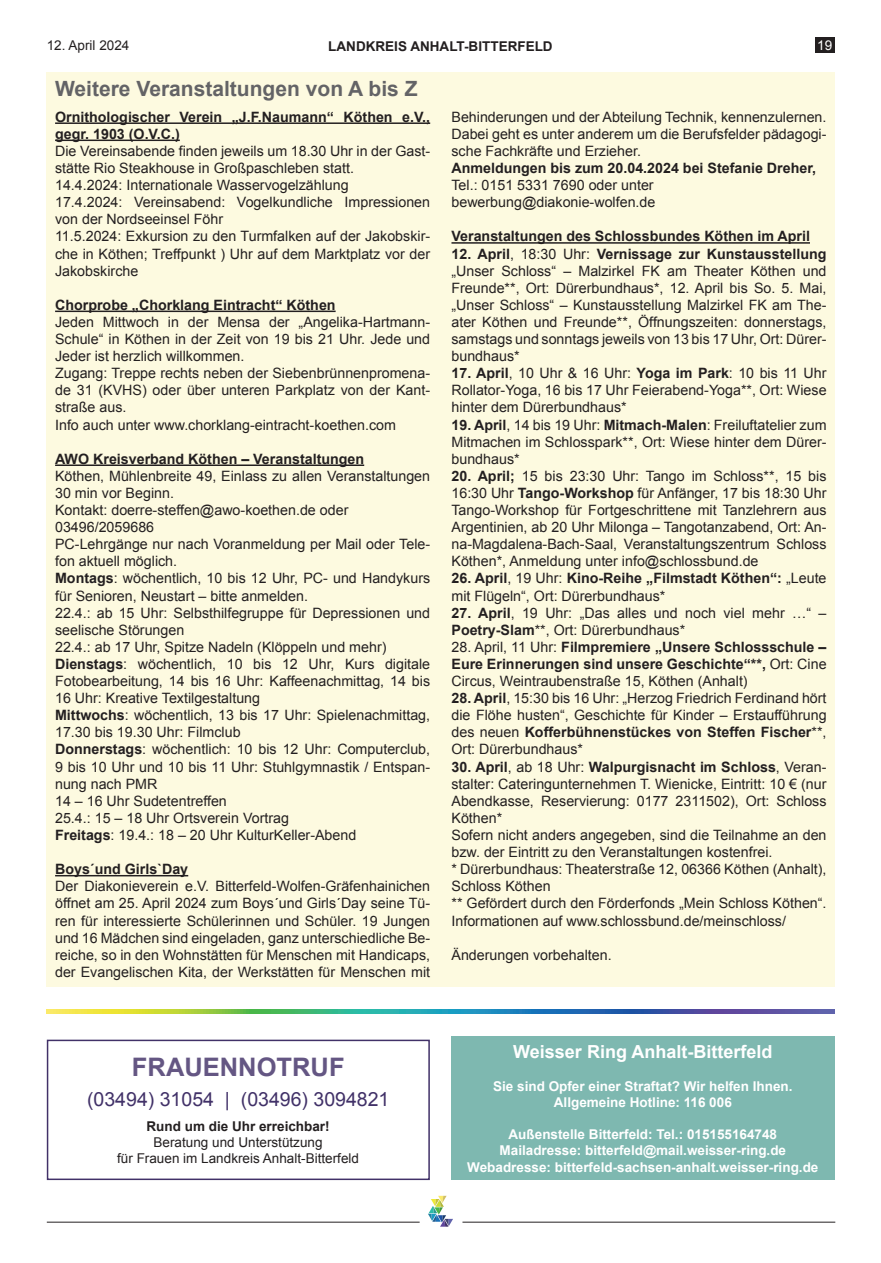
<style>
.page{position:relative;width:881px;height:1263px;background:#fff}
.page>*{position:absolute;margin:0;border:0;box-sizing:border-box;transform-origin:0 0}
.t1{font:700 25.5px "Arial";color:#645683}
.t2{font:700 21px "Arial";color:#636366}
.t3{font:19.5px "Arial";color:#413168}
.t4{font:700 18px "Arial";color:#fff}
.t5{font:14.25px/17.1px "Arial";color:#231f20}
.t6{font:700 14.25px/17.1px "Arial";color:#231f20}
.t7{font:700 13.5px/16.2px "Arial";color:#fff;text-align:center}
.t8{font:13.5px/16.2px "Arial";color:#231f20;text-align:center}
.t9{font:700 13.5px "Arial";color:#231f20}
.t10{font:13.5px "Arial";color:#fff}
.s1{font-weight:700}
.s2{font-weight:400}
</style>
<div class="page">
<div style="left:815px;top:37px;width:19px;height:16px;background:#231f20"></div>
<hr style="left:47px;top:1222px;width:372px;height:1px;background:#231f20">
<hr style="left:462px;top:1222px;width:373px;height:1px;background:#231f20">
<svg style="left:428px;top:1196px;width:25px;height:31px"></svg>
<div style="left:47px;top:72px;width:787px;height:914px;background:#fdfae0"></div>
<hr style="left:55px;top:122px;width:375px;height:2px;background:#231f20">
<hr style="left:55px;top:140px;width:125px;height:1px;background:#231f20">
<hr style="left:55px;top:311px;width:280px;height:1px;background:#231f20">
<hr style="left:55px;top:464px;width:309px;height:2px;background:#231f20">
<hr style="left:55px;top:875px;width:133px;height:1px;background:#231f20">
<hr style="left:451px;top:242px;width:358px;height:2px;background:#231f20">
<div style="left:47px;top:1040px;width:382px;height:140px;border:2px solid #413168"></div>
<div style="left:451px;top:1036px;width:383px;height:144px;background:#7eb8b0"></div>
<svg style="left:47px;top:1010px;width:786px;height:3px;background:#5b9588"></svg>
<p class="t8" style="left:47px;top:38px;width:84px">12. April 2024</p>
<p class="t9" style="left:328px;top:38px;width:226px">LANDKREIS ANHALT-BITTERFELD</p>
<p class="t10" style="left:817px;top:37px;width:17px">19</p>
<h2 class="t2" style="left:55px;top:77px;width:364px">Weitere Veranstaltungen von A bis Z</h2>
<p class="t6" style="left:55px;top:108px;width:376px">Ornithologischer Verein „J.F.Naumann“ Köthen e.V., gegr. 1903 (O.V.C.)</p>
<p class="t5" style="left:55px;top:142px;width:376px">Die Vereinsabende finden jeweils um 18.30 Uhr in der Gast&shy;stätte Rio Steakhouse in Großpaschleben statt.<br>14.4.2024: Internationale Wasservogelzählung<br>17.4.2024: Vereinsabend: Vogelkundliche Impressionen von der Nordseeinsel Föhr<br>11.5.2024: Exkursion zu den Turmfalken auf der Jakobskir&shy;che in Köthen; Treffpunkt ) Uhr auf dem Marktplatz vor der Jakobskirche</p>
<p class="t6" style="left:55px;top:296px;width:282px">Chorprobe „Chorklang Eintracht“ Köthen</p>
<p class="t5" style="left:55px;top:313px;width:376px">Jeden Mittwoch in der Mensa der „Angelika-Hartmann-Schule“ in Köthen in der Zeit von 19 bis 21 Uhr. Jede und Jeder ist herzlich willkommen.<br>Zugang: Treppe rechts neben der Siebenbrünnenpromena&shy;de 31 (KVHS) oder über unteren Parkplatz von der Kant&shy;straße aus.<br>Info auch unter www.chorklang-eintracht-koethen.com</p>
<p class="t6" style="left:55px;top:450px;width:310px">AWO Kreisverband Köthen – Veranstaltungen</p>
<p class="t5" style="left:55px;top:467px;width:376px">Köthen, Mühlenbreite 49, Einlass zu allen Veranstaltungen 30 min vor Beginn.<br>Kontakt: doerre-steffen@awo-koethen.de oder 03496/2059686<br>PC-Lehrgänge nur nach Voranmeldung per Mail oder Tele&shy;fon aktuell möglich.<br><span class="s1">Montags</span>: wöchentlich, 10 bis 12 Uhr, PC- und Handykurs für Senioren, Neustart – bitte anmelden.<br>22.4.: ab 15 Uhr: Selbsthilfegruppe für Depressionen und seelische Störungen<br>22.4.: ab 17 Uhr, Spitze Nadeln (Klöppeln und mehr)<br><span class="s1">Dienstags</span>: wöchentlich, 10 bis 12 Uhr, Kurs digitale Fotobearbeitung, 14 bis 16 Uhr: Kaffeenachmittag, 14 bis 16 Uhr: Kreative Textilgestaltung<br><span class="s1">Mittwochs</span>: wöchentlich, 13 bis 17 Uhr: Spielenachmittag, 17.30 bis 19.30 Uhr: Filmclub<br><span class="s1">Donnerstags</span>: wöchentlich: 10 bis 12 Uhr: Computerclub, 9 bis 10 Uhr und 10 bis 11 Uhr: Stuhlgymnastik / Entspan&shy;nung nach PMR<br>14 – 16 Uhr Sudetentreffen<br>25.4.: 15 – 18 Uhr Ortsverein Vortrag<br><span class="s1">Freitags</span>: 19.4.: 18 – 20 Uhr KulturKeller-Abend</p>
<p class="t6" style="left:55px;top:861px;width:135px">Boys´und Girls`Day</p>
<p class="t5" style="left:55px;top:878px;width:376px;text-align:justify">Der Diakonieverein e.V. Bitterfeld-Wolfen-Gräfenhainichen öffnet am 25. April 2024 zum Boys´und Girls´Day seine Tü&shy;ren für interessierte Schülerinnen und Schüler. 19 Jungen und 16 Mädchen sind eingeladen, ganz unterschiedliche Be&shy;reiche, so in den Wohnstätten für Menschen mit Handicaps, der Evangelischen Kita, der Werkstätten für Menschen mit</p>
<p class="t5" style="left:451px;top:108px;width:376px;text-align:justify">Behinderungen und der Abteilung Technik, kennenzulernen.<br>Dabei geht es unter anderem um die Berufsfelder pädagogi&shy;sche Fachkräfte und Erzieher.</p>
<p class="t6" style="left:451px;top:159px;width:366px">Anmeldungen bis zum 20.04.2024 bei Stefanie Dreher,</p>
<p class="t5" style="left:451px;top:177px;width:205px">Tel.: 0151 5331 7690 oder unter bewerbung@diakonie-wolfen.de</p>
<p class="t6" style="left:451px;top:228px;width:360px">Veranstaltungen des Schlossbundes Köthen im April</p>
<p class="t5" style="left:451px;top:245px;width:376px;text-align:justify"><span class="s1">12. April</span>, 18:30 Uhr: <span class="s1">Vernissage zur Kunstausstellung </span>„Unser Schloss“ – Malzirkel FK am Theater Köthen und Freunde**, Ort: Dürerbundhaus*, 12. April bis So. 5. Mai, „Unser Schloss“ – Kunstausstellung Malzirkel FK am The&shy;ater Köthen und Freunde**, Öffnungszeiten: donnerstags, samstags und sonntags jeweils von 13 bis 17 Uhr, Ort: Dürer&shy;bundhaus*</p>
<p class="t5" style="left:451px;top:365px;width:376px;text-align:justify"><span class="s1">17. April</span>, 10 Uhr &amp; 16 Uhr: <span class="s1">Yoga im Park</span>: 10 bis 11 Uhr Rollator-Yoga, 16 bis 17 Uhr Feierabend-Yoga**, Ort: Wiese hinter dem Dürerbundhaus*</p>
<p class="t5" style="left:451px;top:416px;width:376px;text-align:justify"><span class="s1">19. April</span>, 14 bis 19 Uhr: <span class="s1">Mitmach-Malen</span>: Freiluftatelier zum Mitmachen im Schlosspark**, Ort: Wiese hinter dem Dürer&shy;bundhaus*</p>
<p class="t5" style="left:451px;top:467px;width:376px;text-align:justify"><span class="s1">20. April;</span> 15 bis 23:30 Uhr: Tango im Schloss**, 15 bis 16:30 Uhr <span class="s1">Tango-Workshop</span> für Anfänger, 17 bis 18:30 Uhr Tango-Workshop für Fortgeschrittene mit Tanzlehrern aus Argentinien, ab 20 Uhr Milonga – Tangotanzabend, Ort: An&shy;na-Magdalena-Bach-Saal, Veranstaltungszentrum Schloss Köthen*, Anmeldung unter info@schlossbund.de</p>
<p class="t5" style="left:451px;top:570px;width:376px"><span class="s1">26. April</span>, 19 Uhr: <span class="s1">Kino-Reihe „Filmstadt Köthen“:</span> „Leute mit Flügeln“, Ort: Dürerbundhaus*</p>
<p class="t5" style="left:451px;top:604px;width:376px"><span class="s1">27. April</span>, 19 Uhr: „Das alles und noch viel mehr …“ –<br><span class="s1">Poetry-Slam</span>**, Ort: Dürerbundhaus*</p>
<p class="t6" style="left:451px;top:638px;width:376px;text-align:justify"><span class="s2">28. April, 11 Uhr:</span> Filmpremiere „Unsere Schlossschule – Eure Erinnerungen sind unsere Geschichte“**, <span class="s2">Ort: Cine Circus, Weintraubenstraße 15, Köthen (Anhalt)</span></p>
<p class="t5" style="left:451px;top:690px;width:376px;text-align:justify"><span class="s1">28. April</span>, 15:30 bis 16 Uhr: „Herzog Friedrich Ferdinand hört die Flöhe husten“, Geschichte für Kinder – Erstaufführung des neuen <span class="s1">Kofferbühnenstückes von Steffen Fischer</span>**, Ort: Dürerbundhaus*</p>
<p class="t5" style="left:451px;top:758px;width:376px"><span class="s1">30. April</span>, ab 18 Uhr: <span class="s1">Walpurgisnacht im Schloss</span>, Veran&shy;stalter: Cateringunternehmen T. Wienicke, Eintritt: 10 € (nur Abendkasse, Reservierung: 0177 2311502), Ort: Schloss Köthen*<br>Sofern nicht anders angegeben, sind die Teilnahme an den bzw. der Eintritt zu den Veranstaltungen kostenfrei.<br>* Dürerbundhaus: Theaterstraße 12, 06366 Köthen (Anhalt), Schloss Köthen<br>** Gefördert durch den Förderfonds „Mein Schloss Köthen“.<br>Informationen auf www.schlossbund.de/meinschloss/</p>
<p class="t5" style="left:451px;top:946px;width:162px">Änderungen vorbehalten.</p>
<h1 class="t1" style="left:132px;top:1053px;width:214px">FRAUENNOTRUF</h1>
<h3 class="t3" style="left:87px;top:1086px;width:304px">(03494) 31054 | (03496) 3094821</h3>
<p class="t9" style="left:146px;top:1119px;width:185px">Rund um die Uhr erreichbar!</p>
<p class="t8" style="left:117px;top:1134px;width:243px">Beratung und Unterstützung<br>für Frauen im Landkreis Anhalt-Bitterfeld</p>
<p class="t4" style="left:513px;top:1042px;width:261px">Weisser Ring Anhalt-Bitterfeld</p>
<p class="t7" style="left:493px;top:1078px;width:301px">Sie sind Opfer einer Straftat? Wir helfen Ihnen.<br>Allgemeine Hotline: 116 006</p>
<p class="t7" style="left:467px;top:1126px;width:352px">Außenstelle Bitterfeld: Tel.: 015155164748<br>Mailadresse: bitterfeld@mail.weisser-ring.de<br>Webadresse: bitterfeld-sachsen-anhalt.weisser-ring.de</p>
</div>
